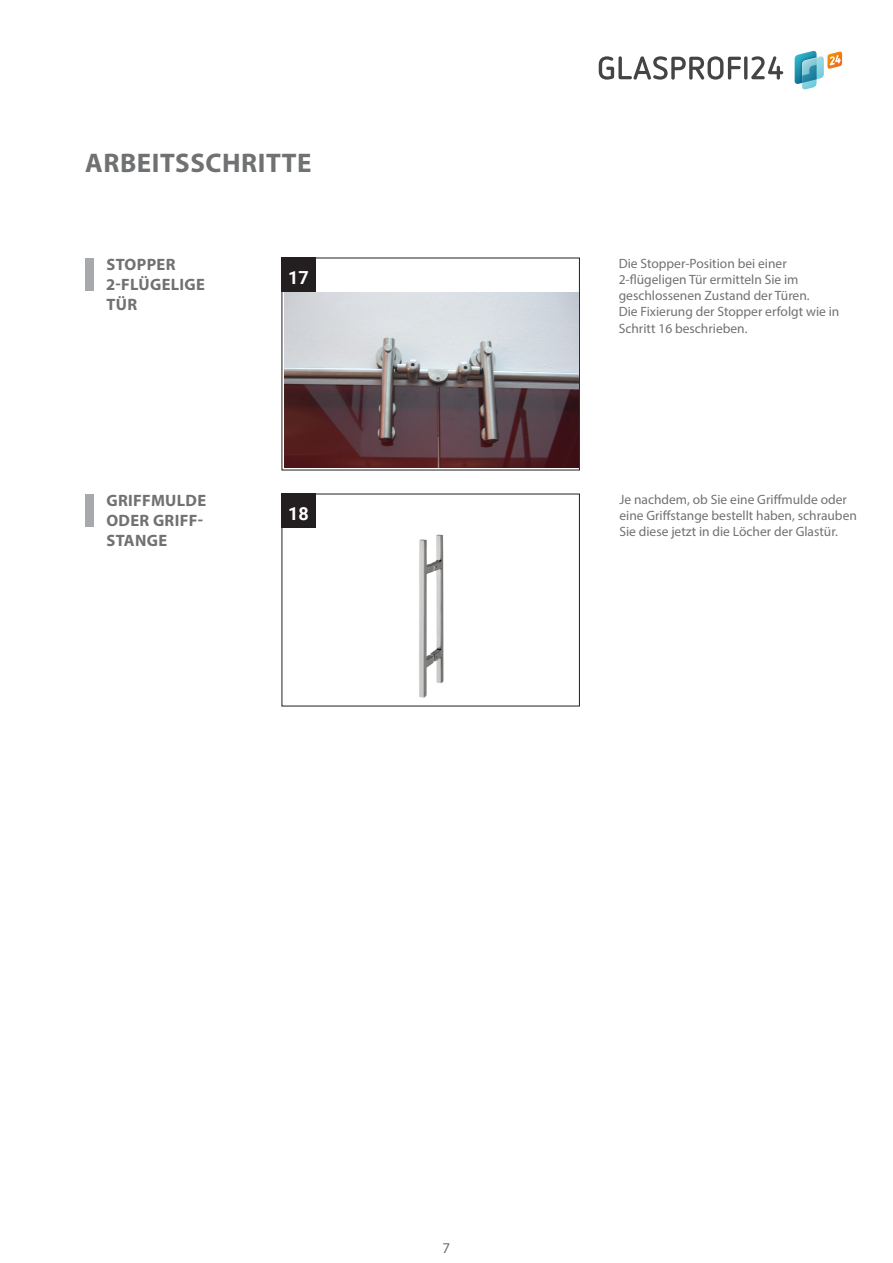
<style>
.page{position:relative;width:893px;height:1263px;background:#fff}
.page>*{position:absolute;margin:0;border:0;box-sizing:border-box;transform-origin:0 0}
.Headline_Myriad{font:700 27px "Myriad Pro";letter-spacing:.02em;color:#707173}
.Bildbeschreibung_Subhead{font:700 18px "Roboto";color:#fff}
.Kapitel_Myriad{font:700 16.5px/19.8px "Myriad Pro";letter-spacing:.02em;color:#707173}
.t1{font:15px "Myriad Pro";color:#707173}
.Copy_Myriad{font:13.5px/16.2px "Myriad Pro";color:#707173}
</style>
<div class="page">
<svg style="left:795px;top:51px;width:47px;height:38px"></svg>
<svg style="left:599px;top:56px;width:184px;height:24px"></svg>
<div style="left:282px;top:258px;width:34px;height:34px;background:#231f20"></div>
<div style="left:282px;top:494px;width:34px;height:34px;background:#231f20"></div>
<div style="left:85px;top:258px;width:9px;height:32px;background:#a8a9ad"></div>
<div style="left:85px;top:494px;width:9px;height:32px;background:#a8a9ad"></div>
<img style="left:284px;top:293px;width:295px;height:175px">
<img style="left:419px;top:534px;width:25px;height:164px">
<p class="Headline_Myriad" style="left:85px;top:145px;width:228px">ARBEITSSCHRITTE</p>
<p class="Kapitel_Myriad" style="left:106px;top:254px;width:100px">STOPPER<br>2-FLÜGELIGE<br>TÜR</p>
<p class="Kapitel_Myriad" style="left:106px;top:490px;width:101px">GRIFFMULDE<br>ODER GRIFF-<br>STANGE</p>
<p class="Bildbeschreibung_Subhead" style="left:288px;top:265px;width:22px">17</p>
<p class="Bildbeschreibung_Subhead" style="left:288px;top:501px;width:22px">18</p>
<p class="Copy_Myriad" style="left:619px;top:255px;width:192px">Die Stopper-Position bei einer<br>2-flügeligen Tür ermitteln Sie im geschlossenen Zustand der Türen.</p>
<p class="Copy_Myriad" style="left:619px;top:304px;width:222px">Die Fixierung der Stopper erfolgt wie in<br>Schritt 16 beschrieben.</p>
<p class="Copy_Myriad" style="left:619px;top:491px;width:239px">Je nachdem, ob Sie eine Griffmulde oder eine Griffstange bestellt haben, schrauben<br>Sie diese jetzt in die Löcher der Glastür.</p>
<p class="t1" style="left:443px;top:1239px;width:9px">7</p>
</div>
